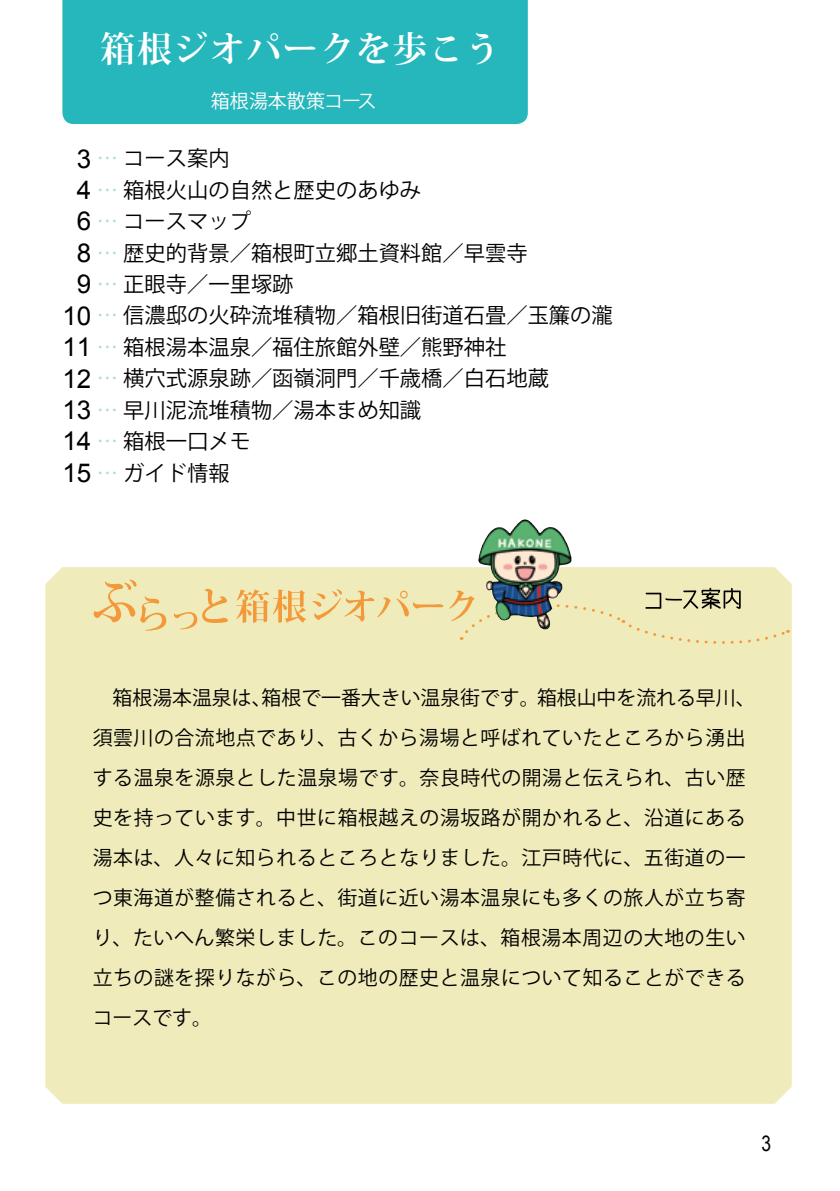
<style>
.page{position:relative;width:840px;height:1191px;background:#fff}
.page>*{position:absolute;margin:0;border:0;box-sizing:border-box;transform-origin:0 0}
.t1{font:700 35.4px "Koz Min Pro";letter-spacing:.05em;color:#fff}
.t2{font:21.2px "Koz Go Pro";color:#000}
.t3{font:21.2px "Arial Narrow";color:#000}
.t4{font:19.8px/40px "Koz Go Pro";letter-spacing:.03em;color:#000}
.t5{font:19.2px "Koz Go Pro";letter-spacing:-.005em;color:#fff}
.s1{font-family:"Arial";font-size:26px}
.s2{color:#afddde}
</style>
<div class="page">
<div style="left:45px;top:567px;width:746px;height:536px;background:#f0ebba"></div>
<div style="left:62px;top:0;width:465px;height:124px;background:#26b7bc"></div>
<svg style="left:93px;top:579px;width:73px;height:51px"></svg>
<svg style="left:174px;top:589px;width:54px;height:40px"></svg>
<svg style="left:236px;top:588px;width:552px;height:62px"></svg>
<img style="left:478px;top:520px;width:44px;height:100px">
<h1 class="t1" style="left:100px;top:23px;width:401px">箱根ジオパークを歩こう</h1>
<p class="t5" style="left:211px;top:88px;width:167px">箱根湯本散策コース</p>
<p class="t2" style="left:77px;top:145px;width:154px"><span class="s1">3</span> <span class="s2">…</span> コース案内</p>
<p class="t2" style="left:77px;top:176px;width:345px"><span class="s1">4</span> <span class="s2">…</span> 箱根火山の自然と歴史のあゆみ</p>
<p class="t2" style="left:77px;top:208px;width:175px"><span class="s1">6</span> <span class="s2">…</span> コースマップ</p>
<p class="t2" style="left:77px;top:239px;width:452px"><span class="s1">8</span> <span class="s2">…</span> 歴史的背景／箱根町立郷土資料館／早雲寺</p>
<p class="t2" style="left:77px;top:270px;width:218px"><span class="s1">9</span> <span class="s2">…</span> 正眼寺／一里塚跡</p>
<p class="t2" style="left:62px;top:302px;width:551px"><span class="s1">10</span> <span class="s2">…</span> 信濃邸の火砕流堆積物／箱根旧街道石畳／玉簾の瀧</p>
<p class="t2" style="left:62px;top:333px;width:445px"><span class="s1">11</span> <span class="s2">…</span> 箱根湯本温泉／福住旅館外壁／熊野神社</p>
<p class="t2" style="left:62px;top:365px;width:488px"><span class="s1">12</span> <span class="s2">…</span> 横穴式源泉跡／函嶺洞門／千歳橋／白石地蔵</p>
<p class="t2" style="left:62px;top:396px;width:360px"><span class="s1">13</span> <span class="s2">…</span> 早川泥流堆積物／湯本まめ知識</p>
<p class="t2" style="left:62px;top:427px;width:190px"><span class="s1">14</span> <span class="s2">…</span> 箱根一口メモ</p>
<p class="t2" style="left:62px;top:459px;width:169px"><span class="s1">15</span> <span class="s2">…</span> ガイド情報</p>
<p class="t4" style="left:93px;top:678px;width:664px">　箱根湯本温泉は、箱根で一番大きい温泉街です。箱根山中を流れる早川、須雲川の合流地点であり、古くから湯場と呼ばれていたところから湧出する温泉を源泉とした温泉場です。奈良時代の開湯と伝えられ、古い歴史を持っています。中世に箱根越えの湯坂路が開かれると、沿道にある湯本は、人々に知られるところとなりました。江戸時代に、五街道の一つ東海道が整備されると、街道に近い湯本温泉にも多くの旅人が立ち寄り、たいへん繁栄しました。このコースは、箱根湯本周辺の大地の生い立ちの謎を探りながら、この地の歴史と温泉について知ることができるコースです。</p>
<p class="t3" style="left:761px;top:1128px;width:11px">3</p>
</div>
